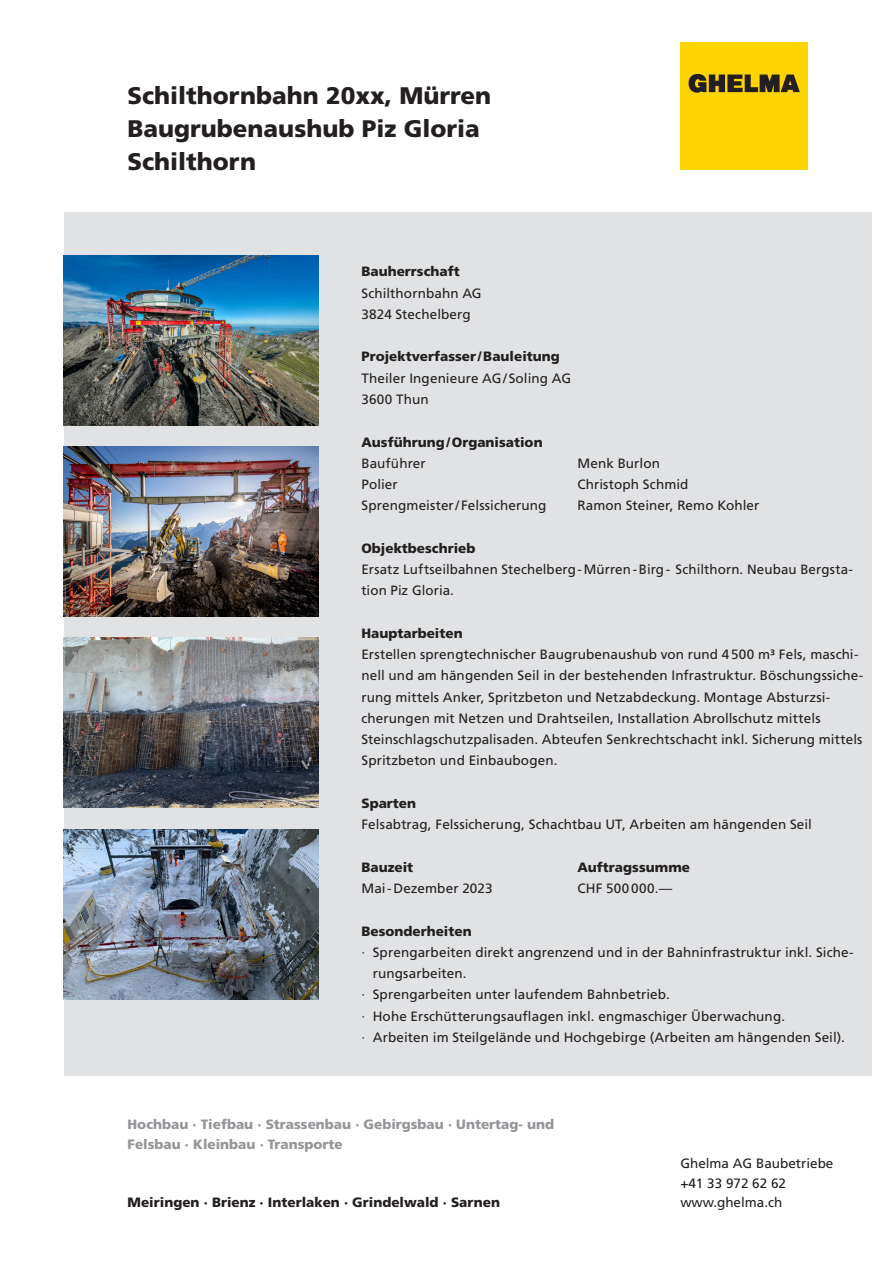
<style>
.page{position:relative;width:893px;height:1263px;background:#fff}
.page>*{position:absolute;margin:0;border:0;box-sizing:border-box;transform-origin:0 0}
.t1{font:900 24px "Frutiger LT Std";color:#231f20}
.Text{font:13.5px/21.3px "Frutiger LT Std";letter-spacing:.01em;color:#231f20}
.Text-2{font:900 13.5px "Frutiger LT Std";color:#231f20}
.t2{font:900 13.5px "Frutiger LT Std";color:#939598}
.Text-3{font:13.5px "Frutiger LT Std";letter-spacing:.035em;color:#231f20}
</style>
<div class="page">
<div style="left:64px;top:213px;width:808px;height:863px;background:#e1e2e4"></div>
<div style="left:680px;top:43px;width:128px;height:127px;background:#fed304"></div>
<svg style="left:688px;top:74px;width:112px;height:19px"></svg>
<img style="left:64px;top:255px;width:255px;height:170px">
<img style="left:64px;top:446px;width:255px;height:171px">
<img style="left:64px;top:638px;width:255px;height:170px">
<img style="left:64px;top:829px;width:255px;height:170px">
<p class="t1" style="left:128px;top:81px;width:365px">Schilthornbahn 20xx, Mürren</p>
<p class="t1" style="left:128px;top:114px;width:354px">Baugrubenaushub Piz Gloria</p>
<p class="t1" style="left:128px;top:147px;width:130px">Schilthorn</p>
<p class="Text-2" style="left:361px;top:263px;width:100px">Bauherrschaft</p>
<p class="Text" style="left:361px;top:282px;width:122px">Schilthornbahn AG</p>
<p class="Text" style="left:361px;top:304px;width:111px">3824 Stechelberg</p>
<p class="Text-2" style="left:361px;top:349px;width:200px">Projektverfasser /Bauleitung</p>
<p class="Text" style="left:361px;top:367px;width:211px">Theiler Ingenieure AG/ Soling AG</p>
<p class="Text" style="left:361px;top:389px;width:69px">3600 Thun</p>
<p class="Text-2" style="left:361px;top:434px;width:183px">Ausführung/Organisation</p>
<p class="Text" style="left:361px;top:452px;width:66px">Bauführer</p>
<p class="Text" style="left:577px;top:452px;width:84px">Menk Burlon</p>
<p class="Text" style="left:361px;top:474px;width:38px">Polier</p>
<p class="Text" style="left:577px;top:474px;width:112px">Christoph Schmid</p>
<p class="Text" style="left:361px;top:495px;width:187px">Sprengmeister/Felssicherung</p>
<p class="Text" style="left:577px;top:495px;width:184px">Ramon Steiner, Remo Kohler</p>
<p class="Text-2" style="left:361px;top:540px;width:116px">Objektbeschrieb</p>
<p class="Text" style="left:361px;top:559px;width:493px">Ersatz Luftseilbahnen Stechelberg-Mürren-Birg- Schilthorn. Neubau Bergsta&shy;tion Piz Gloria.</p>
<p class="Text-2" style="left:361px;top:625px;width:103px">Hauptarbeiten</p>
<p class="Text" style="left:361px;top:644px;width:503px">Erstellen sprengtechnischer Baugrubenaushub von rund 4500 m³ Fels, maschi&shy;nell und am hängenden Seil in der bestehenden Infrastruktur. Böschungssiche&shy;rung mittels Anker, Spritzbeton und Netzabdeckung. Montage Absturzsi&shy;cherungen mit Netzen und Drahtseilen, Installation Abrollschutz mittels Steinschlagschutzpalisaden. Abteufen Senkrechtschacht inkl. Sicherung mittels Spritzbeton und Einbaubogen.</p>
<p class="Text-2" style="left:361px;top:795px;width:56px">Sparten</p>
<p class="Text" style="left:361px;top:814px;width:452px">Felsabtrag, Felssicherung, Schachtbau UT, Arbeiten am hängenden Seil</p>
<p class="Text-2" style="left:361px;top:859px;width:53px">Bauzeit</p>
<p class="Text-2" style="left:577px;top:859px;width:114px">Auftragssumme</p>
<p class="Text" style="left:361px;top:878px;width:133px">Mai-Dezember 2023</p>
<p class="Text-3" style="left:577px;top:880px;width:96px">CHF 500000.—</p>
<p class="Text-2" style="left:361px;top:923px;width:112px">Besonderheiten</p>
<p class="Text" style="left:373px;top:941px;width:482px;text-indent:-11px">· Sprengarbeiten direkt angrenzend und in der Bahninfrastruktur inkl. Siche&shy;rungsarbeiten.</p>
<p class="Text" style="left:361px;top:984px;width:310px">· Sprengarbeiten unter laufendem Bahnbetrieb.</p>
<p class="Text" style="left:361px;top:1005px;width:425px">· Hohe Erschütterungsauflagen inkl. engmaschiger Überwachung.</p>
<p class="Text" style="left:361px;top:1026px;width:485px">· Arbeiten im Steilgelände und Hochgebirge (Arbeiten am hängenden Seil).</p>
<p class="t2" style="left:128px;top:1116px;width:428px">Hochbau · Tiefbau · Strassenbau · Gebirgsbau · Untertag- und</p>
<p class="t2" style="left:128px;top:1136px;width:217px">Felsbau · Kleinbau · Transporte</p>
<p class="Text-2" style="left:128px;top:1194px;width:374px">Meiringen · Brienz · Interlaken · Grindelwald · Sarnen</p>
<p class="Text" style="left:680px;top:1153px;width:155px">Ghelma AG Baubetriebe</p>
<p class="Text" style="left:680px;top:1172px;width:107px">+41 33 972 62 62</p>
<p class="Text" style="left:680px;top:1192px;width:104px">www.ghelma.ch</p>
</div>
